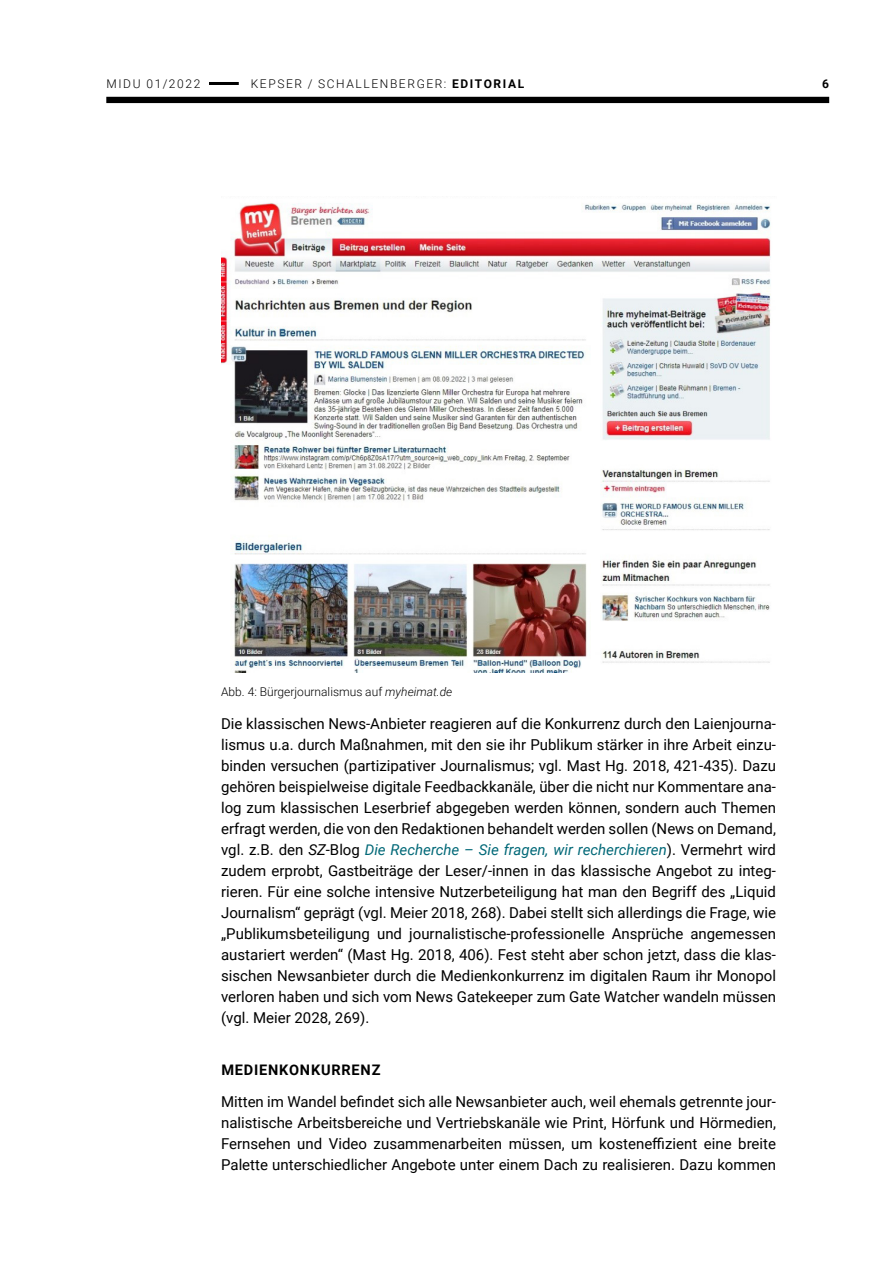
<style>
.page{position:relative;width:893px;height:1263px;background:#fff}
.page>*{position:absolute;margin:0;border:0;box-sizing:border-box;transform-origin:0 0}
.t1{font:15px/21px "Roboto";color:#000;text-align:justify}
.t2{font:700 14.55px "Roboto";letter-spacing:.055em;color:#000}
.t3{font:300 12px "Roboto";letter-spacing:.135em;color:#000}
.t4{font:300 12px "Roboto";color:#000}
.t5{font:700 12px "Roboto";color:#000}
.s1{font-weight:700}
.s2{font-style:italic}
.s3{font-style:italic;color:#016877}
</style>
<div class="page">
<hr style="left:209px;top:82px;width:30px;height:3px;background:#000">
<div style="left:106px;top:97px;width:723px;height:6px;background:#000"></div>
<img style="left:221px;top:202px;width:550px;height:470px">
<p class="t3" style="left:107px;top:75px;width:95px">MIDU 01/2022</p>
<p class="t3" style="left:251px;top:75px;width:275px">KEPSER / SCHALLENBERGER: <span class="s1">EDITORIAL</span></p>
<p class="t5" style="left:822px;top:75px;width:8px">6</p>
<p class="t4" style="left:221px;top:683px;width:233px">Abb. 4: Bürgerjournalismus auf <span class="s2">myheimat.de</span></p>
<p class="t1" style="left:221px;top:712px;width:556px">Die klassischen News-Anbieter reagieren auf die Konkurrenz durch den Laienjourna&shy;lismus u.a. durch Maßnahmen, mit den sie ihr Publikum stärker in ihre Arbeit einzu&shy;binden versuchen (partizipativer Journalismus; vgl. Mast Hg. 2018, 421-435). Dazu gehören beispielweise digitale Feedbackkanäle, über die nicht nur Kommentare ana&shy;log zum klassischen Leserbrief abgegeben werden können, sondern auch Themen erfragt werden, die von den Redaktionen behandelt werden sollen (News on Demand, vgl. z.B. den <span class="s2">SZ</span>-Blog <span class="s3">Die Recherche – Sie fragen, wir recherchieren</span>). Vermehrt wird zudem erprobt, Gastbeiträge der Leser/-innen in das klassische Angebot zu integ&shy;rieren. Für eine solche intensive Nutzerbeteiligung hat man den Begriff des „Liquid Journalism“ geprägt (vgl. Meier 2018, 268). Dabei stellt sich allerdings die Frage, wie „Publikumsbeteiligung und journalistische-professionelle Ansprüche angemessen austariert werden“ (Mast Hg. 2018, 406). Fest steht aber schon jetzt, dass die klas&shy;sischen Newsanbieter durch die Medienkonkurrenz im digitalen Raum ihr Monopol verloren haben und sich vom News Gatekeeper zum Gate Watcher wandeln müssen (vgl. Meier 2028, 269).</p>
<p class="t2" style="left:221px;top:1060px;width:161px">MEDIENKONKURRENZ</p>
<p class="t1" style="left:221px;top:1090px;width:556px">Mitten im Wandel befindet sich alle Newsanbieter auch, weil ehemals getrennte jour&shy;nalistische Arbeitsbereiche und Vertriebskanäle wie Print, Hörfunk und Hörmedien, Fernsehen und Video zusammenarbeiten müssen, um kosteneffizient eine breite Palette unterschiedlicher Angebote unter einem Dach zu realisieren. Dazu kommen</p>
</div>
